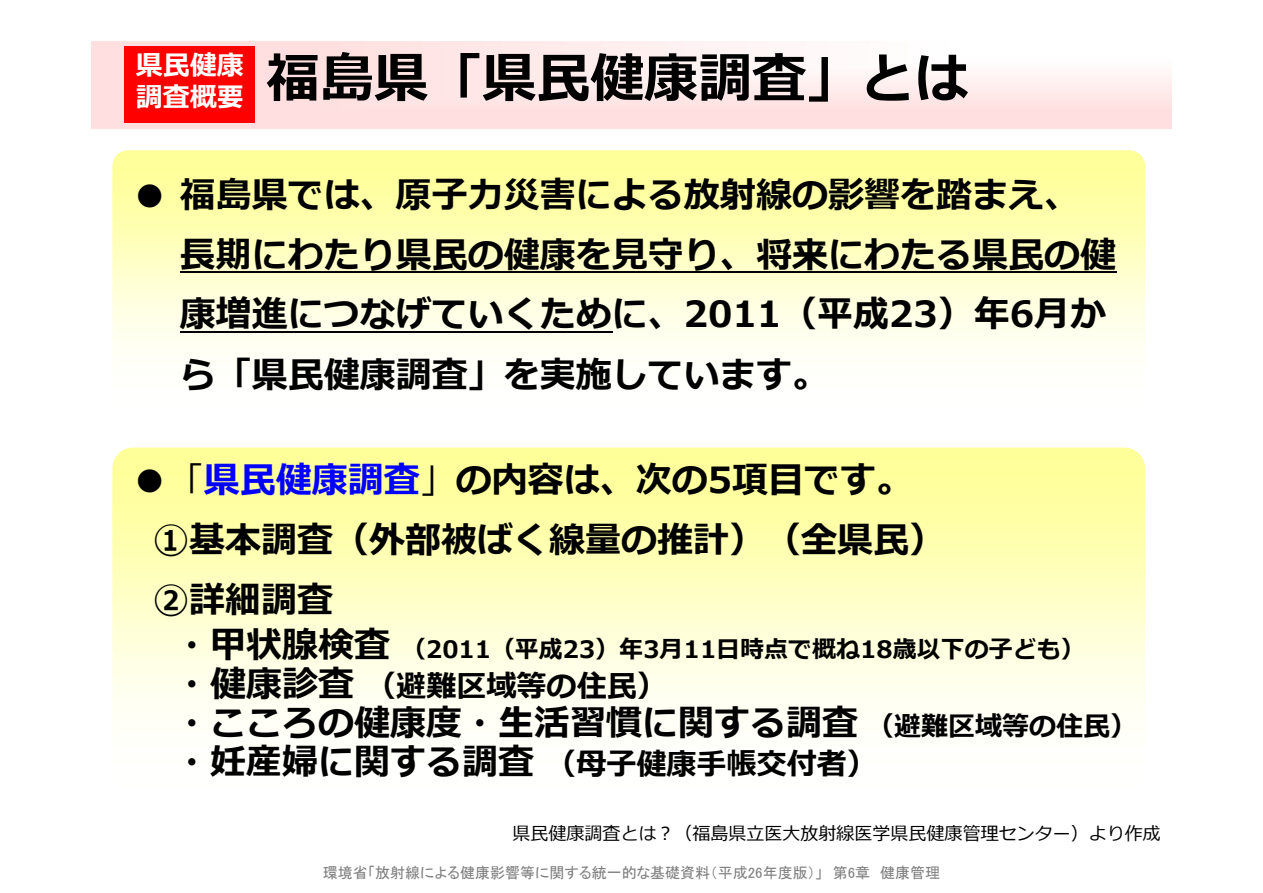
<style>
.page{position:relative;width:1263px;height:893px;background:#fff}
.page>*{position:absolute;margin:0;border:0;box-sizing:border-box;transform-origin:0 0}
.t1{font:700 54px "Meiryo";color:#000}
.t2{font:700 36px/60px "Meiryo";color:#000}
.t3{font:700 30px "Meiryo";color:#000}
.t4{font:700 27px/32.4px "Meiryo";color:#fff}
.t5{font:700 24px "Meiryo";color:#000}
.t6{font:18px "Meiryo";color:#000}
.t7{font:15px "MS P Gothic";color:#808080}
.s1{font-weight:400}
.s2{color:#00f}
.s3{font-size:36px}
.s4{font-size:27px}
</style>
<div class="page">
<img style="left:91px;top:41px;width:1080px;height:88px">
<img style="left:113px;top:151px;width:1032px;height:198px">
<hr style="left:180px;top:271px;width:936px;height:2px;background:#000">
<hr style="left:180px;top:331px;width:432px;height:2px;background:#000">
<div style="left:124px;top:47px;width:131px;height:76px;background:#f00"></div>
<p class="t4" style="left:136px;top:50px;width:109px">県民健康調査概要</p>
<h1 class="t1" style="left:266px;top:41px;width:703px">福島県「県民健康調査」とは</h1>
<p class="t2" style="left:180px;top:166px;width:938px;text-indent:-48px">● 福島県では、原子力災害による放射線の影響を踏まえ、長期にわたり県民の健康を見守り、将来にわたる県民の健康増進につなげていくために、2011（平成23）年6月から「県民健康調査」を実施しています。</p>
<p class="t2" style="left:153px;top:452px;width:794px;text-indent:-21px"><span class="s1">●「</span><span class="s2">県民健康調査</span><span class="s1">」</span>の内容は、次の5項目です。<br>①基本調査（外部被ばく線量の推計）（全県民）<br>②詳細調査</p>
<p class="t5" style="left:174px;top:632px;width:912px"><span class="s3">・甲状腺検査</span>（2011（平成23）年3月11日時点で概ね18歳以下の子ども）</p>
<p class="t3" style="left:174px;top:665px;width:494px"><span class="s3">・健康診査</span>（避難区域等の住民）</p>
<p class="t2" style="left:174px;top:694px;width:964px">・こころの健康度・生活習慣に関する調査<span class="s4">（避難区域等の住民）</span></p>
<p class="t3" style="left:174px;top:743px;width:704px"><span class="s3">・妊産婦に関する調査</span>（母子健康手帳交付者）</p>
<p class="t6" style="left:513px;top:821px;width:650px">県民健康調査とは？（福島県立医大放射線医学県民健康管理センター）より作成</p>
<p class="t7" style="left:323px;top:865px;width:619px">環境省「放射線による健康影響等に関する統一的な基礎資料（平成26年度版）」　第6章　健康管理</p>
</div>
